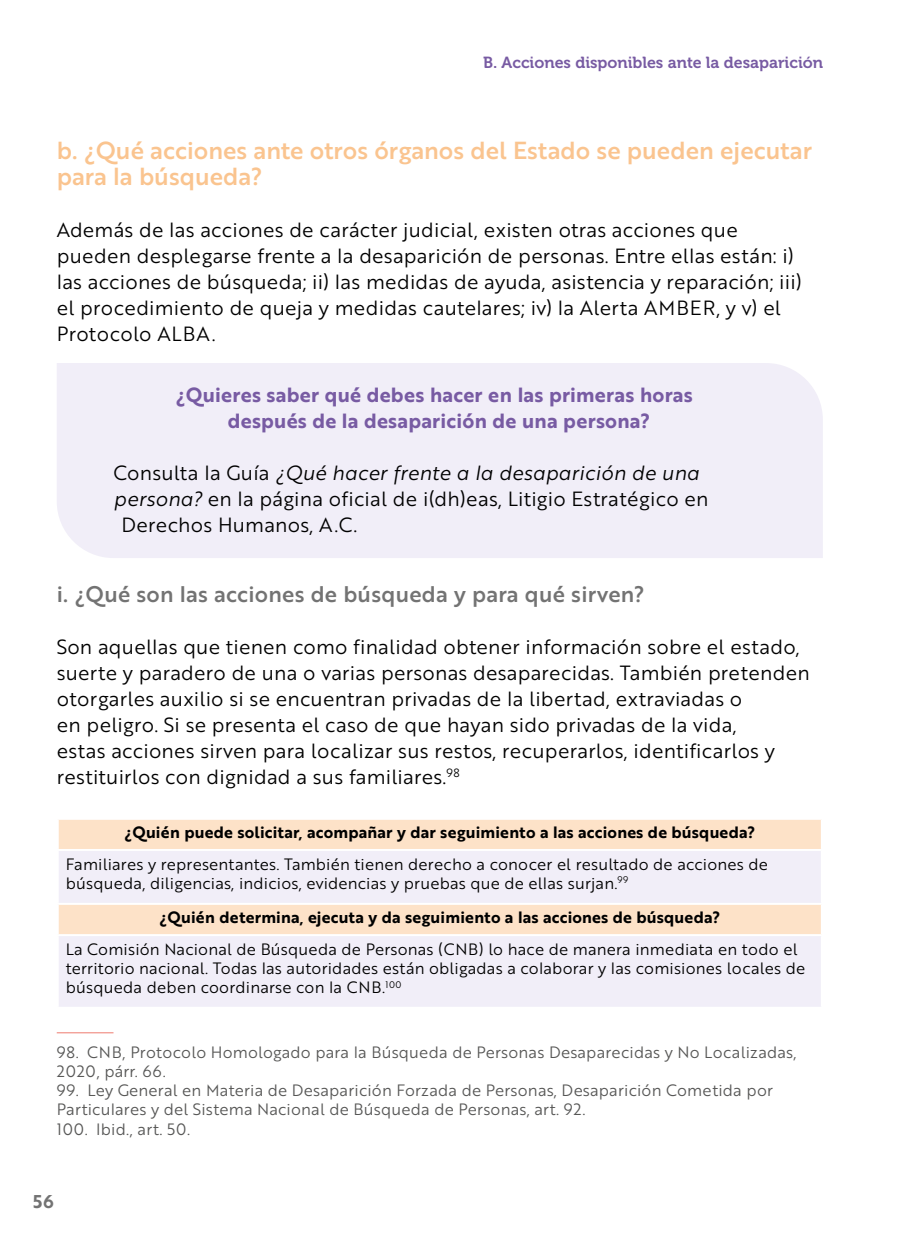
<style>
.page{position:relative;width:908px;height:1248px;background:#fff}
.page>*{position:absolute;margin:0;border:0;box-sizing:border-box;transform-origin:0 0}
.Título_1{font:24px/26px "Brother 1816 Medium";color:#fac48f}
.Título_2{font:22px "Brother 1816 Medium";letter-spacing:.01em;color:#737373}
.Texto_General{font:20px/26px "Brother 1816 Book";letter-spacing:.01em;color:#000}
.Texto_General-2{font:20px/26px "Brother 1816 Bold";letter-spacing:.01em;color:#785ba3;text-align:center}
.Texto_General-3{font:20px "Brother 1816 Book Italic";letter-spacing:.01em;color:#000}
.t1{font:18px "Brother 1816 Bold";color:#737373}
.Nota-alpie{font:16px/19.2px "Brother 1816 Book";letter-spacing:.01em;color:#000}
.Nota-alpie-2{font:16px/19.2px "Brother 1816 Book";letter-spacing:.01em;color:#575756}
.Nota-alpie-3{font:16px "Brother 1816 Bold";letter-spacing:.01em;color:#000}
.t2{font:16px "Museo 700";color:#785ba3}
.Nota-alpie-4{font:16px "Brother 1816 Book";letter-spacing:.03em;color:#575756}
.s1{font-family:"Brother 1816 Book"}
.s2{font-family:"Brother 1816 Book Italic"}
</style>
<div class="page">
<div style="left:59px;top:820px;width:761px;height:28px;background:#fde2c8"></div>
<svg style="left:59px;top:851px;width:761px;height:155px;fill:#f1eef8"></svg>
<hr style="left:57px;top:902px;width:765px;height:2px;background:#fff">
<hr style="left:57px;top:934px;width:765px;height:2px;background:#fff">
<hr style="left:57px;top:1032px;width:56px;height:1px;background:#ef7a6f">
<div style="left:57px;top:363px;width:765px;height:195px;background:#f1eef8"></div>
<p class="t2" style="left:483px;top:54px;width:341px">B. Acciones disponibles ante la desaparición</p>
<p class="Título_1" style="left:57px;top:136px;width:756px">b. ¿Qué acciones ante otros órganos del Estado se pueden ejecutar para la búsqueda?</p>
<p class="Texto_General" style="left:57px;top:216px;width:746px">Además de las acciones de carácter judicial, existen otras acciones que pueden desplegarse frente a la desaparición de personas. Entre ellas están: i) las acciones de búsqueda; ii) las medidas de ayuda, asistencia y reparación; iii) el procedimiento de queja y medidas cautelares; iv) la Alerta AMBER, y v) el Protocolo ALBA.</p>
<p class="Texto_General-2" style="left:175px;top:381px;width:518px">¿Quieres saber qué debes hacer en las primeras horas después de la desaparición de una persona?</p>
<p class="Texto_General-3" style="left:113px;top:458px;width:587px"><span class="s1">Consulta la Guía</span> ¿Qué hacer frente a la desaparición de una</p>
<p class="Texto_General" style="left:113px;top:485px;width:596px"><span class="s2">persona?</span> en la página oficial de i(dh)eas, Litigio Estratégico en</p>
<p class="Texto_General" style="left:121px;top:511px;width:237px">Derechos Humanos, A.C.</p>
<p class="Título_2" style="left:57px;top:577px;width:589px">i. ¿Qué son las acciones de búsqueda y para qué sirven?</p>
<p class="Texto_General" style="left:57px;top:632px;width:754px">Son aquellas que tienen como finalidad obtener información sobre el estado, suerte y paradero de una o varias personas desaparecidas. También pretenden otorgarles auxilio si se encuentran privadas de la libertad, extraviadas o<br>en peligro. Si se presenta el caso de que hayan sido privadas de la vida,<br>estas acciones sirven para localizar sus restos, recuperarlos, identificarlos y restituirlos con dignidad a sus familiares.<sup>98</sup></p>
<p class="Nota-alpie-3" style="left:124px;top:820px;width:632px">¿Quién puede solicitar, acompañar y dar seguimiento a las acciones de búsqueda?</p>
<p class="Nota-alpie" style="left:66px;top:853px;width:703px">Familiares y representantes. También tienen derecho a conocer el resultado de acciones de búsqueda, diligencias, indicios, evidencias y pruebas que de ellas surjan.<sup>99</sup></p>
<p class="Nota-alpie-3" style="left:159px;top:905px;width:562px">¿Quién determina, ejecuta y da seguimiento a las acciones de búsqueda?</p>
<p class="Nota-alpie" style="left:66px;top:938px;width:740px">La Comisión Nacional de Búsqueda de Personas (CNB) lo hace de manera inmediata en todo el territorio nacional. Todas las autoridades están obligadas a colaborar y las comisiones locales de búsqueda deben coordinarse con la CNB.<sup>100</sup></p>
<p class="Nota-alpie-2" style="left:57px;top:1041px;width:741px">98. CNB, Protocolo Homologado para la Búsqueda de Personas Desaparecidas y No Localizadas,<br>2020, párr. 66.</p>
<p class="Nota-alpie-2" style="left:57px;top:1079px;width:717px">99. Ley General en Materia de Desaparición Forzada de Personas, Desaparición Cometida por<br>Particulares y del Sistema Nacional de Búsqueda de Personas, art. 92.</p>
<p class="Nota-alpie-4" style="left:57px;top:1116px;width:135px">100. Ibid., art. 50.</p>
<p class="t1" style="left:33px;top:1187px;width:22px">56</p>
</div>
